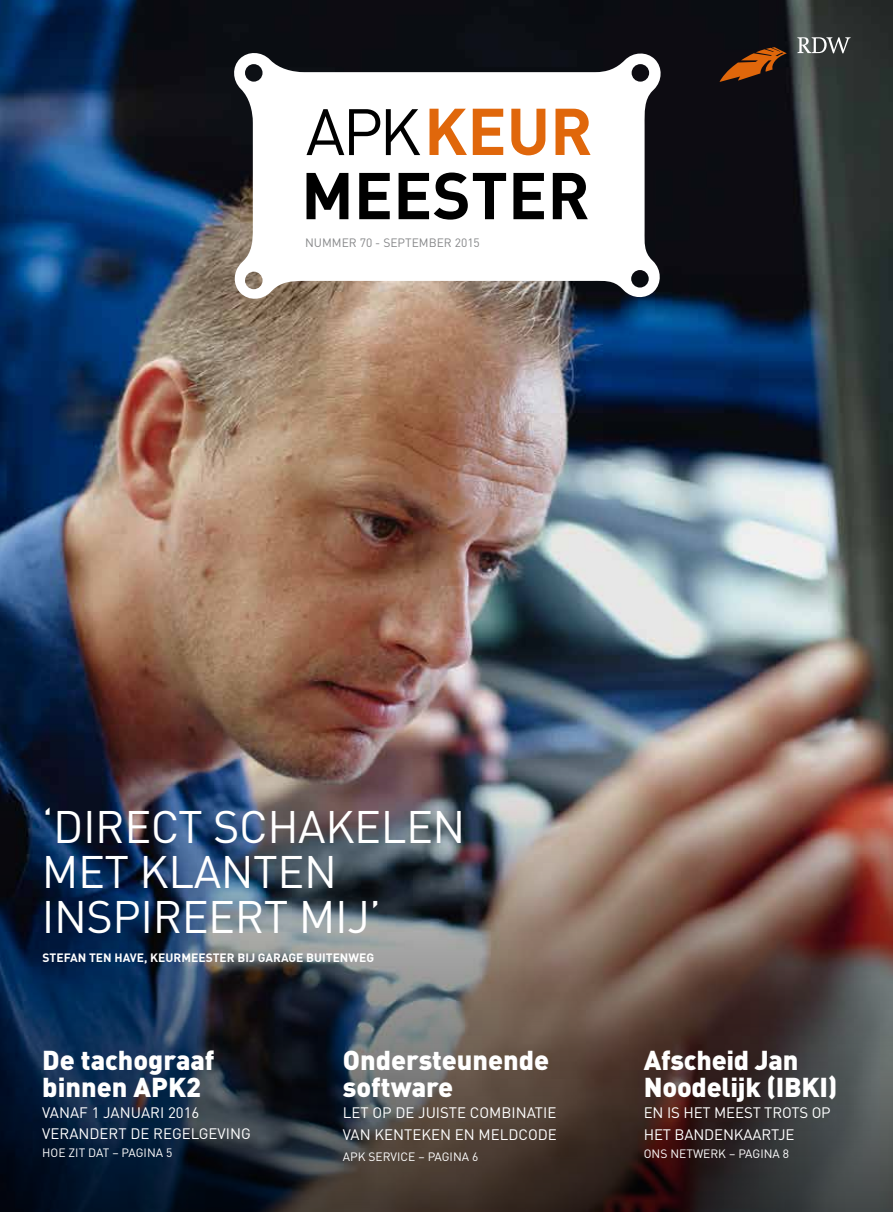
<style>
.page{position:relative;width:893px;height:1212px;background:#fff}
.page>*{position:absolute;margin:0;border:0;box-sizing:border-box;transform-origin:0 0}
.t1{font:700 64.95px "DIN";color:#e0670b}
.t2{font:45px/45px "DIN";letter-spacing:-.01em;color:#fff}
.t3{font:900 27px/27px "DIN";color:#fff}
.t4{font:15px/21.6px "DIN";color:#fff}
.t5{font:12px "DIN";color:#fff}
.t6{font:700 12px "DIN";color:#fff}
.t7{font:12px "DIN";color:#87888a}
</style>
<div class="page">
<img style="left:0;top:0;width:893px;height:378px">
<img style="left:0;top:378px;width:893px;height:834px">
<svg style="left:232px;top:51px;width:431px;height:250px"></svg>
<svg style="left:306px;top:173px;width:42px;height:46px"></svg>
<svg style="left:359px;top:173px;width:31px;height:46px"></svg>
<svg style="left:399px;top:173px;width:107px;height:47px"></svg>
<svg style="left:513px;top:173px;width:31px;height:46px"></svg>
<svg style="left:553px;top:173px;width:35px;height:46px"></svg>
<svg style="left:306px;top:109px;width:74px;height:46px"></svg>
<svg style="left:386px;top:109px;width:34px;height:46px"></svg>
<svg style="left:719px;top:47px;width:68px;height:35px;background:#5c2e0f"></svg>
<svg style="left:797px;top:37px;width:53px;height:16px"></svg>
<h1 class="t1" style="left:424px;top:88px;width:170px">KEUR</h1>
<p class="t7" style="left:305px;top:236px;width:176px">NUMMER 70 - SEPTEMBER 2015</p>
<p class="t2" style="left:42px;top:805px;width:425px">‘DIRECT SCHAKELEN<br>MET KLANTEN<br>INSPIREERT MIJ’</p>
<p class="t6" style="left:43px;top:949px;width:333px">STEFAN TEN HAVE, KEURMEESTER BIJ GARAGE BUITENWEG</p>
<p class="t3" style="left:42px;top:1046px;width:174px">De tachograaf binnen APK2</p>
<p class="t4" style="left:42px;top:1102px;width:210px;line-height:21px">VANAF 1 JANUARI 2016<br>VERANDERT DE REGELGEVING</p>
<p class="t5" style="left:42px;top:1146px;width:132px">HOE ZIT DAT – PAGINA 5</p>
<p class="t3" style="left:343px;top:1046px;width:208px">Ondersteunende software</p>
<p class="t4" style="left:343px;top:1102px;width:216px">LET OP DE JUISTE COMBINATIE<br>VAN KENTEKEN EN MELDCODE</p>
<p class="t5" style="left:343px;top:1150px;width:137px">APK SERVICE – PAGINA 6</p>
<p class="t3" style="left:644px;top:1046px;width:195px">Afscheid Jan<br>Noodelijk (IBKI)</p>
<p class="t4" style="left:644px;top:1102px;width:188px">EN IS HET MEEST TROTS OP<br>HET BANDENKAARTJE</p>
<p class="t5" style="left:644px;top:1146px;width:147px">ONS NETWERK – PAGINA 8</p>
</div>
